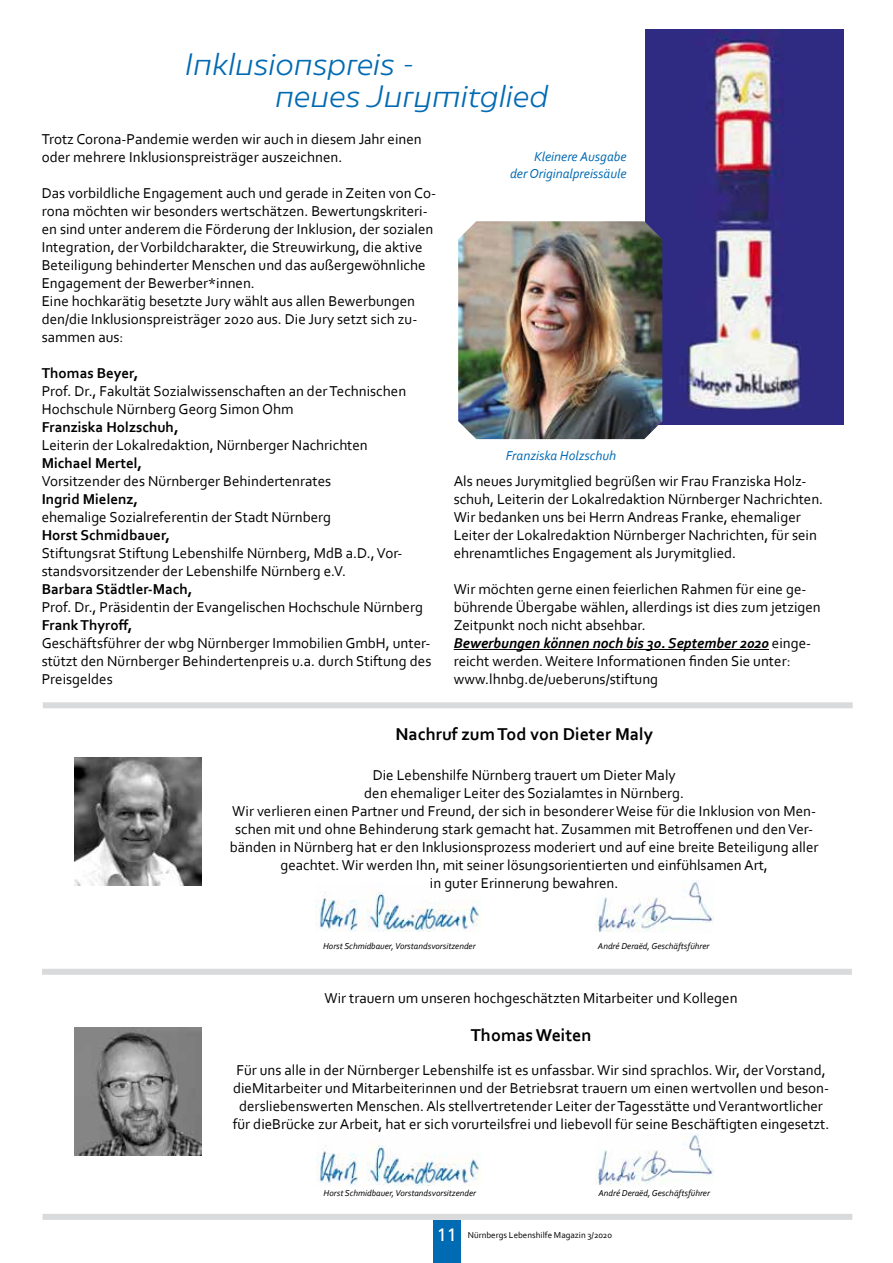
<style>
.page{position:relative;width:893px;height:1263px;background:#fff}
.page>*{position:absolute;margin:0;border:0;box-sizing:border-box;transform-origin:0 0}
.t1{font:italic 300 27px/32.4px "Caprina";color:#006ab3}
.t2{font:700 18px "Corbel";color:#000}
.t3{font:15px/18px "Corbel";color:#000}
.t4{font:700 15px "Corbel";color:#000}
.t5{font:italic 13.5px/16.2px "Corbel";color:#006ab3;text-align:right}
.t6{font:italic 9px "Corbel";color:#000}
.t7{font:9px "Corbel";color:#000}
.s1{font-weight:700;font-style:italic}
.s2{font-family:"Frutiger";font-size:18px;color:#fff}
</style>
<div class="page">
<div style="left:433px;top:1220px;width:27px;height:43px;background:#006ab3"></div>
<img style="left:316px;top:1145px;width:165px;height:40px">
<img style="left:596px;top:1133px;width:118px;height:52px">
<div style="left:43px;top:1214px;width:809px;height:6px;background:#d9dadb"></div>
<div style="left:43px;top:702px;width:810px;height:6px;background:#d9dadb"></div>
<img style="left:645px;top:29px;width:198px;height:395px">
<img style="left:316px;top:892px;width:164px;height:40px">
<img style="left:595px;top:880px;width:118px;height:52px">
<div style="left:42px;top:969px;width:810px;height:6px;background:#d9dadb"></div>
<img style="left:74px;top:758px;width:128px;height:127px">
<img style="left:74px;top:1028px;width:128px;height:127px">
<img style="left:458px;top:221px;width:204px;height:218px">
<hr style="left:454px;top:649px;width:315px;height:1px;background:#000">
<h1 class="t1" style="left:275px;top:47px;width:275px;text-indent:-90px">Inklusionspreis -<br>neues Jurymitglied</h1>
<p class="t3" style="left:42px;top:130px;width:382px">Trotz Corona-Pandemie werden wir auch in diesem Jahr einen oder mehrere Inklusionspreisträger auszeichnen.</p>
<p class="t3" style="left:42px;top:184px;width:396px">Das vorbildliche Engagement auch und gerade in Zeiten von Co&shy;rona möchten wir besonders wertschätzen. Bewertungskriteri&shy;en sind unter anderem die Förderung der Inklusion, der sozialen Integration, der Vorbildcharakter, die Streuwirkung, die aktive Beteiligung behinderter Menschen und das außergewöhnliche Engagement der Bewerber*innen.<br>Eine hochkarätig besetzte Jury wählt aus allen Bewerbungen den/die Inklusionspreisträger 2020 aus. Die Jury setzt sich zu&shy;sammen aus:</p>
<p class="t4" style="left:42px;top:364px;width:98px">Thomas Beyer,</p>
<p class="t3" style="left:42px;top:382px;width:366px">Prof. Dr., Fakultät Sozialwissenschaften an der Technischen<br>Hochschule Nürnberg Georg Simon Ohm</p>
<p class="t4" style="left:42px;top:418px;width:139px">Franziska Holzschuh,</p>
<p class="t3" style="left:42px;top:436px;width:328px">Leiterin der Lokalredaktion, Nürnberger Nachrichten</p>
<p class="t4" style="left:42px;top:454px;width:102px">Michael Mertel,</p>
<p class="t3" style="left:42px;top:472px;width:291px">Vorsitzender des Nürnberger Behindertenrates</p>
<p class="t4" style="left:42px;top:490px;width:98px">Ingrid Mielenz,</p>
<p class="t3" style="left:42px;top:508px;width:291px">ehemalige Sozialreferentin der Stadt Nürnberg</p>
<p class="t4" style="left:42px;top:526px;width:130px">Horst Schmidbauer,</p>
<p class="t3" style="left:42px;top:544px;width:362px">Stiftungsrat Stiftung Lebenshilfe Nürnberg, MdB a.D., Vor&shy;standsvorsitzender der Lebenshilfe Nürnberg e.V.</p>
<p class="t4" style="left:42px;top:580px;width:152px">Barbara Städtler-Mach,</p>
<p class="t3" style="left:42px;top:598px;width:383px">Prof. Dr., Präsidentin der Evangelischen Hochschule Nürnberg</p>
<p class="t4" style="left:42px;top:616px;width:92px">Frank Thyroff,</p>
<p class="t3" style="left:42px;top:634px;width:391px;text-align:justify">Geschäftsführer der wbg Nürnberger Immobilien GmbH, unter&shy;stützt den Nürnberger Behindertenpreis u.a. durch Stiftung des Preisgeldes</p>
<p class="t5" style="left:510px;top:149px;width:118px">Kleinere Ausgabe<br>der Originalpreissäule</p>
<p class="t5" style="left:506px;top:447px;width:112px">Franziska Holzschuh</p>
<p class="t3" style="left:454px;top:472px;width:371px">Als neues Jurymitglied begrüßen wir Frau Franziska Holz&shy;schuh, Leiterin der Lokalredaktion Nürnberger Nachrichten.<br>Wir bedanken uns bei Herrn Andreas Franke, ehemaliger Leiter der Lokalredaktion Nürnberger Nachrichten, für sein ehrenamtliches Engagement als Jurymitglied.</p>
<p class="t3" style="left:454px;top:580px;width:369px">Wir möchten gerne einen feierlichen Rahmen für eine ge&shy;bührende Übergabe wählen, allerdings ist dies zum jetzigen Zeitpunkt noch nicht absehbar.<br><span class="s1">Bewerbungen können noch bis 30. September 2020</span> einge&shy;reicht werden. Weitere Informationen finden Sie unter: www.lhnbg.de/ueberuns/stiftung</p>
<p class="t2" style="left:395px;top:723px;width:259px">Nachruf zum Tod von Dieter Maly</p>
<p class="t3" style="left:230px;top:765px;width:590px;text-align:center">Die Lebenshilfe Nürnberg trauert um Dieter Maly<br>den ehemaliger Leiter des Sozialamtes in Nürnberg.<br>Wir verlieren einen Partner und Freund, der sich in besonderer Weise für die Inklusion von Men&shy;schen mit und ohne Behinderung stark gemacht hat. Zusammen mit Betroffenen und den Ver&shy;bänden in Nürnberg hat er den Inklusionsprozess moderiert und auf eine breite Beteiligung aller geachtet. Wir werden Ihn, mit seiner lösungsorientierten und einfühlsamen Art,<br>in guter Erinnerung bewahren.</p>
<p class="t6" style="left:323px;top:941px;width:154px">Horst Schmidbauer, Vorstandsvorsitzender</p>
<p class="t6" style="left:598px;top:941px;width:113px">André Deraëd, Geschäftsführer</p>
<p class="t3" style="left:325px;top:989px;width:414px">Wir trauern um unseren hochgeschätzten Mitarbeiter und Kollegen</p>
<p class="t2" style="left:471px;top:1024px;width:122px">Thomas Weiten</p>
<p class="t3" style="left:233px;top:1061px;width:598px;text-align:center">Für uns alle in der Nürnberger Lebenshilfe ist es unfassbar. Wir sind sprachlos. Wir, der Vorstand, dieMitarbeiter und Mitarbeiterinnen und der Betriebsrat trauern um einen wertvollen und beson&shy;dersliebenswerten Menschen. Als stellvertretender Leiter der Tagesstätte und Verantwortlicher für dieBrücke zur Arbeit, hat er sich vorurteilsfrei und liebevoll für seine Beschäftigten eingesetzt.</p>
<p class="t6" style="left:324px;top:1188px;width:154px">Horst Schmidbauer, Vorstandsvorsitzender</p>
<p class="t6" style="left:598px;top:1188px;width:113px">André Deraëd, Geschäftsführer</p>
<p class="t7" style="left:437px;top:1229px;width:177px"><span class="s2">11</span> Nürnbergs Lebenshilfe Magazin 3/2020</p>
</div>
